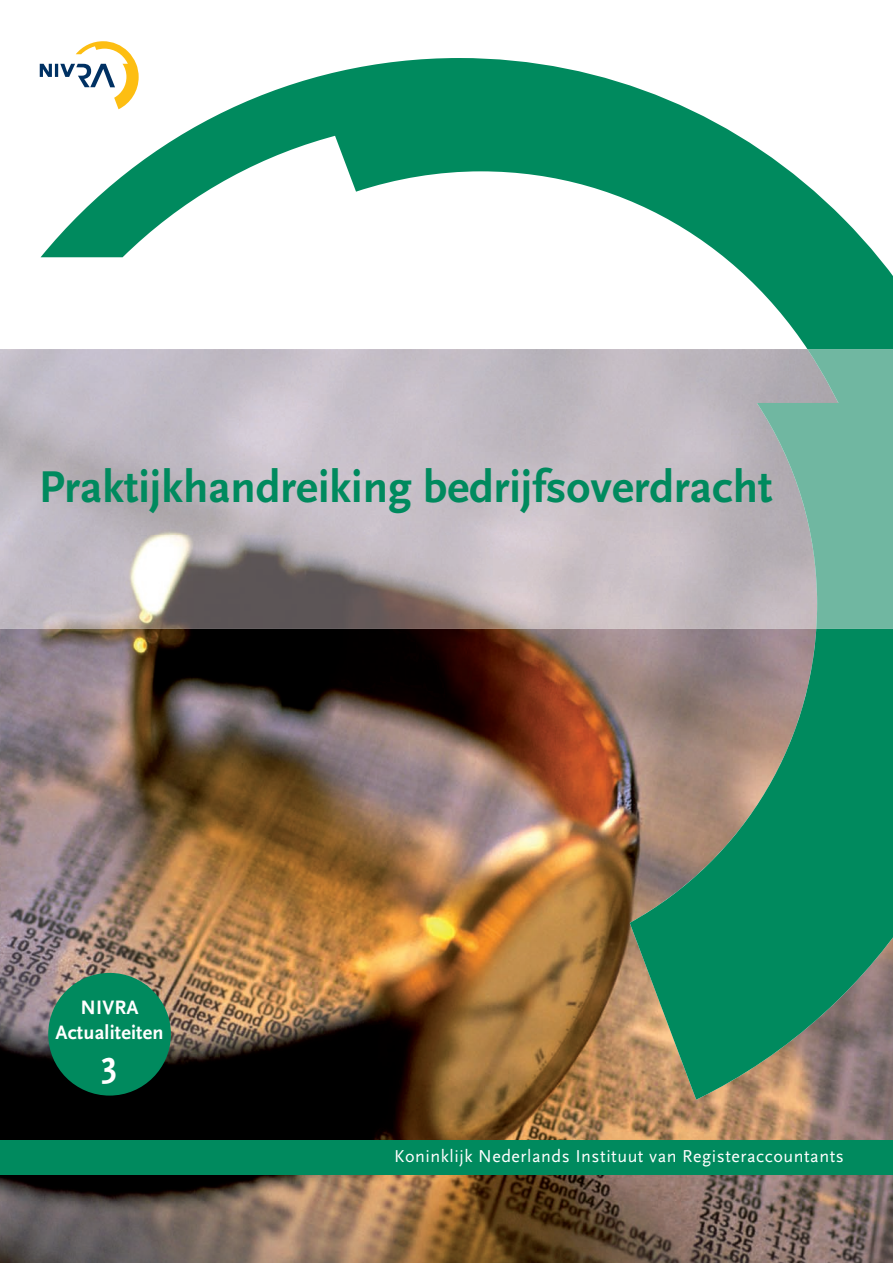
<style>
.page{position:relative;width:893px;height:1263px;background:#fff}
.page>*{position:absolute;margin:0;border:0;box-sizing:border-box;transform-origin:0 0}
.t1{font:700 46.5px "Scala Sans";color:#008a5e}
.t2{font:700 36.75px "Scala Sans";color:#fff}
.t3{font:700 20.25px/24.5px "Scala Sans";letter-spacing:.01em;color:#fff;text-align:center}
.t4{font:18px "Scala Sans";letter-spacing:.03em;color:#fff}
</style>
<div class="page">
<img style="left:0;top:629px;width:893px;height:634px">
<svg style="left:40px;top:41px;width:93px;height:36px"></svg>
<div style="left:0;top:1140px;width:893px;height:35px;background:#008a5e"></div>
<img style="left:41px;top:58px;width:852px;height:1042px">
<img style="left:0;top:349px;width:757px;height:280px">
<svg style="left:757px;top:349px;width:136px;height:280px;background:#88b4a8"></svg>
<h1 class="t1" style="left:39px;top:462px;width:735px">Praktijkhandreiking bedrijfsoverdracht</h1>
<p class="t3" style="left:55px;top:996px;width:110px">NIVRA<br>Actualiteiten</p>
<h2 class="t2" style="left:102px;top:1044px;width:17px">3</h2>
<p class="t4" style="left:394px;top:1147px;width:451px">Koninklijk Nederlands Instituut van Registeraccountants</p>
</div>
